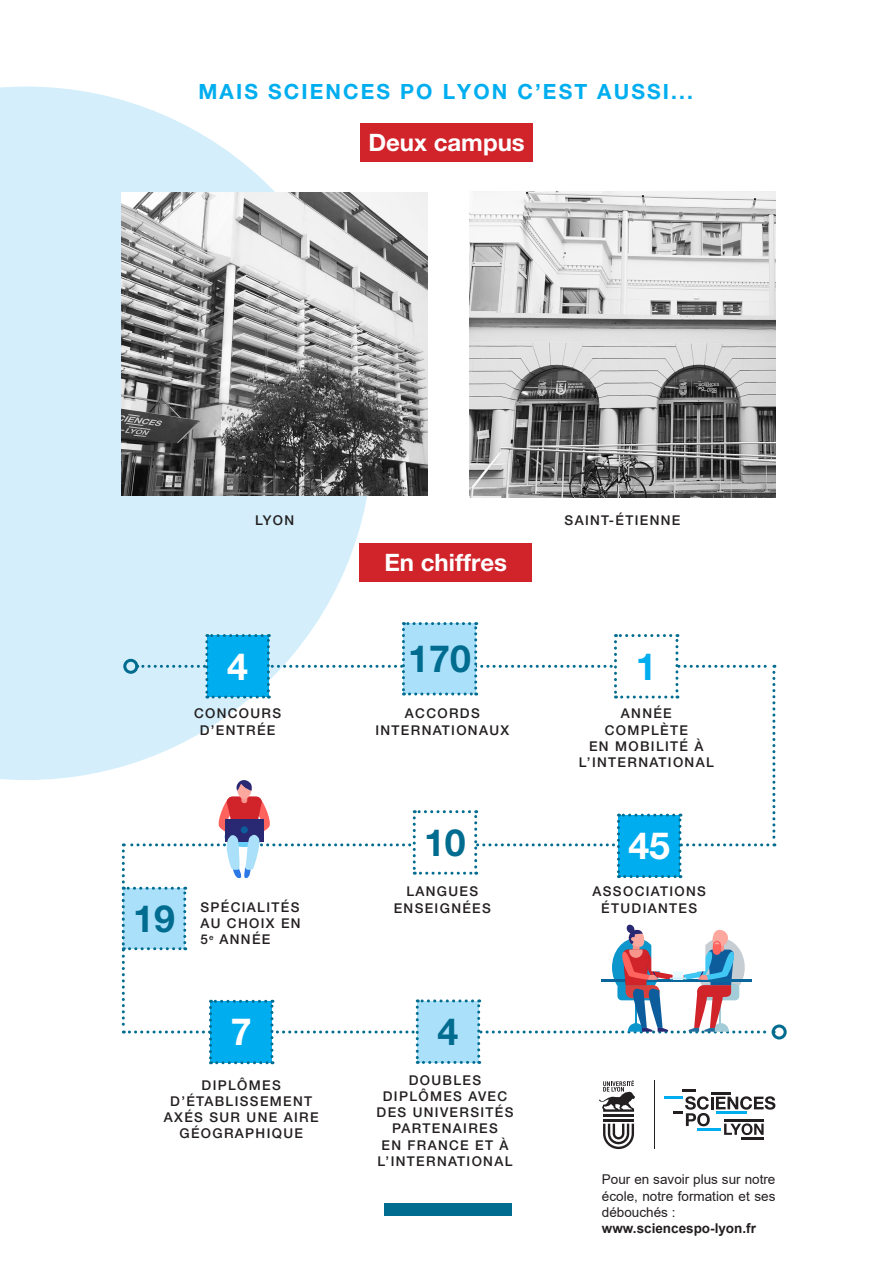
<style>
.page{position:relative;width:893px;height:1263px;background:#fff}
.page>*{position:absolute;margin:0;border:0;box-sizing:border-box;transform-origin:0 0}
.t1{font:700 37.5px "Helvetica Neue LT Pro";color:#006c8f}
.t2{font:700 37.5px "Helvetica Neue LT Pro";color:#fff}
.t3{font:700 37.5px "Helvetica Neue LT Pro";color:#00aeef}
.t4{font:700 24px "Helvetica Neue LT Pro";color:#fff}
.t5{font:700 21px "Helvetica Neue LT Pro";letter-spacing:.1em;color:#00aeef}
.t6{font:500 13.5px/16.2px "Helvetica Neue LT Pro";letter-spacing:.1em;color:#231f20;text-align:center}
.t7{font:13.5px/16.2px "Arial";color:#231f20;text-align:justify}
.t8{font:700 13.5px "Arial";color:#231f20}
</style>
<div class="page">
<svg style="left:0;top:87px;width:373px;height:693px;background:#daf1fb"></svg>
<div style="left:772px;top:1024px;width:15px;height:15px;border:3px solid #006c8f;border-radius:50%"></div>
<div style="left:360px;top:123px;width:173px;height:39px;background:#d1232a"></div>
<img style="left:122px;top:192px;width:306px;height:304px">
<img style="left:470px;top:192px;width:305px;height:306px">
<svg style="left:122px;top:622px;width:653px;height:442px"></svg>
<div style="left:359px;top:543px;width:173px;height:38px;background:#d1232a"></div>
<div style="left:384px;top:1203px;width:128px;height:13px;background:#006c8f"></div>
<svg style="left:603px;top:1124px;width:31px;height:25px"></svg>
<hr style="left:603px;top:1119px;width:31px;height:2px;background:#231f20">
<hr style="left:603px;top:1114px;width:31px;height:2px;background:#231f20">
<svg style="left:599px;top:1080px;width:36px;height:32px"></svg>
<hr style="left:654px;top:1080px;width:1px;height:69px;background:#231f20">
<hr style="left:741px;top:1137px;width:23px;height:2px;background:#231f20">
<svg style="left:664px;top:1089px;width:111px;height:46px"></svg>
<h3 class="t5" style="left:198px;top:78px;width:496px">MAIS SCIENCES PO LYON C’EST AUSSI...</h3>
<h2 class="t4" style="left:368px;top:128px;width:158px">Deux campus</h2>
<p class="t6" style="left:255px;top:512px;width:41px">LYON</p>
<p class="t6" style="left:565px;top:512px;width:117px">SAINT-ÉTIENNE</p>
<h2 class="t4" style="left:384px;top:547px;width:124px">En chiffres</h2>
<h1 class="t2" style="left:227px;top:643px;width:22px">4</h1>
<h1 class="t1" style="left:408px;top:636px;width:64px">170</h1>
<h1 class="t3" style="left:636px;top:643px;width:22px">1</h1>
<p class="t6" style="left:194px;top:705px;width:89px">CONCOURS<br>D’ENTRÉE</p>
<p class="t6" style="left:579px;top:705px;width:136px">ANNÉE<br>COMPLÈTE<br>EN MOBILITÉ À<br>L’INTERNATIONAL</p>
<p class="t6" style="left:375px;top:705px;width:135px">ACCORDS<br>INTERNATIONAUX</p>
<h1 class="t1" style="left:133px;top:895px;width:43px">19</h1>
<h1 class="t1" style="left:424px;top:819px;width:43px">10</h1>
<h1 class="t2" style="left:628px;top:823px;width:43px">45</h1>
<p class="t6" style="left:406px;top:883px;width:73px">LANGUES</p>
<p class="t6" style="left:200px;top:899px;width:101px">SPÉCIALITÉS</p>
<p class="t6" style="left:394px;top:899px;width:99px">ENSEIGNÉES</p>
<p class="t6" style="left:200px;top:915px;width:102px;text-align:left">AU CHOIX EN<br>5<sup>e</sup> ANNÉE</p>
<p class="t6" style="left:592px;top:883px;width:115px">ASSOCIATIONS<br>ÉTUDIANTES</p>
<h1 class="t2" style="left:231px;top:1009px;width:22px">7</h1>
<h1 class="t1" style="left:438px;top:1008px;width:22px">4</h1>
<p class="t6" style="left:164px;top:1077px;width:156px">DIPLÔMES<br>D’ÉTABLISSEMENT<br>AXÉS SUR UNE AIRE<br>GÉOGRAPHIQUE</p>
<p class="t6" style="left:377px;top:1072px;width:138px">DOUBLES<br>DIPLÔMES AVEC<br>DES UNIVERSITÉS<br>PARTENAIRES<br>EN FRANCE ET À<br>L’INTERNATIONAL</p>
<p class="t7" style="left:602px;top:1171px;width:175px">Pour en savoir plus sur notre école, notre formation et ses débouchés :</p>
<p class="t8" style="left:602px;top:1219px;width:156px">www.sciencespo-lyon.fr</p>
</div>
